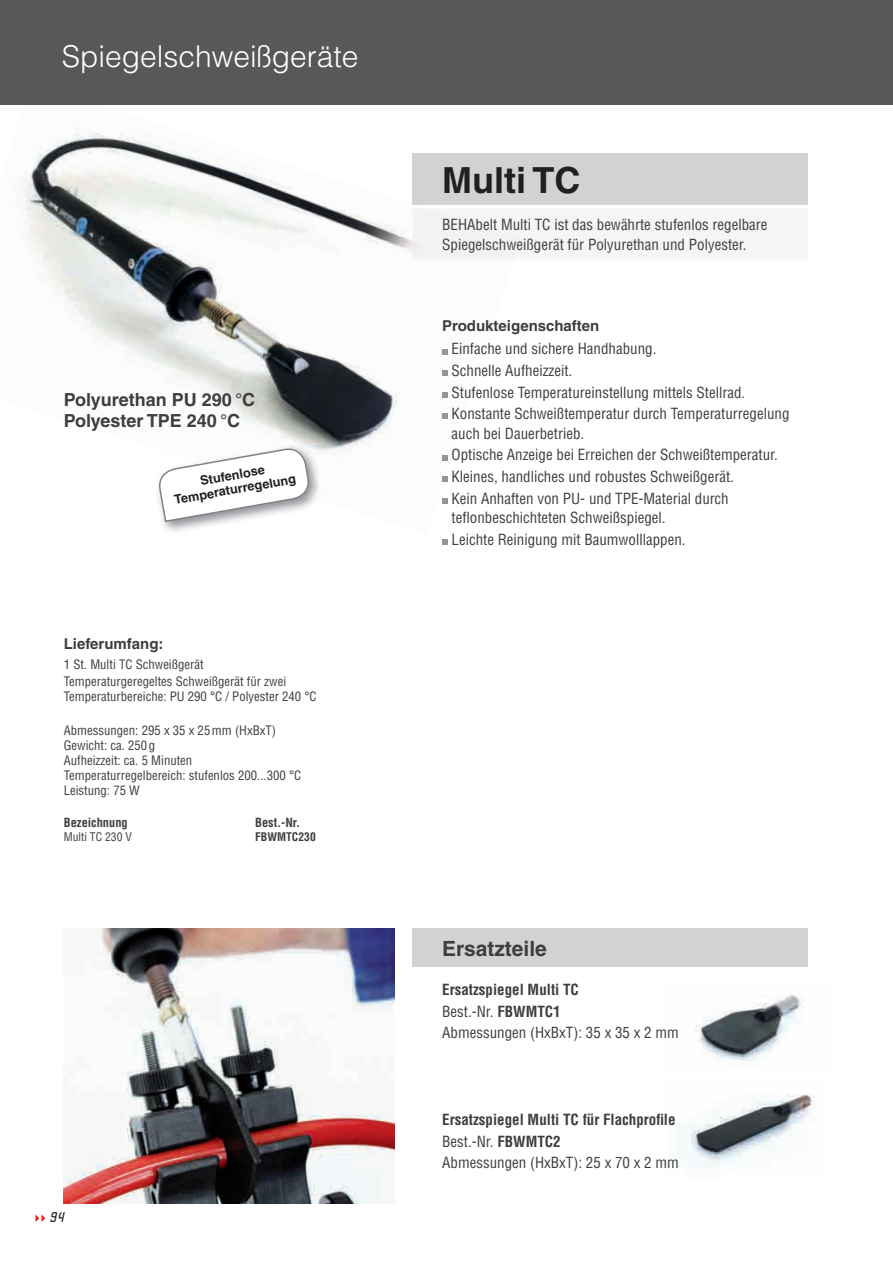
<style>
.page{position:relative;width:893px;height:1263px;background:#fff}
.page>*{position:absolute;margin:0;border:0;box-sizing:border-box;transform-origin:0 0}
.t1{font:700 36px "Helvetica LT";color:#231f20}
.t2{font:300 30px "Helvetica LT";color:#fff}
.t3{font:700 21px "Helvetica LT";color:#3e3e3f}
.t4{font:700 18px/21.6px "Helvetica LT";color:#3e3e3f}
.t5{font:condensed 15px/21.6px "Helvetica LT";color:#3e3e3f}
.t6{font:700 condensed 15px/21.6px "Helvetica LT";color:#3e3e3f}
.t7{font:700 15px "Helvetica LT";color:#3e3e3f}
.t8{font:italic 15px "Kaliber LT";color:#231f20}
.t9{font:condensed 12.75px/15px "Helvetica LT";color:#3e3e3f}
.t10{font:700 12.75px/14.2px "Helvetica LT";color:#231f20;text-align:center}
.t11{font:700 condensed 12.3px "Helvetica LT";color:#3e3e3f}
.t12{font:condensed 11.7px "Helvetica LT";color:#3e3e3f}
.t13{font:700 condensed 11.7px "Helvetica LT";color:#3e3e3f}
.s1{color:#ee1d23}
.s2{font-weight:700}
.s3{font-weight:400}
</style>
<div class="page">
<img style="left:0;top:104px;width:514px;height:400px">
<div style="left:0;top:0;width:893px;height:104px;background:#57585a"></div>
<img style="left:695px;top:995px;width:109px;height:66px">
<img style="left:690px;top:1094px;width:125px;height:73px">
<img style="left:64px;top:928px;width:331px;height:275px">
<div style="left:412px;top:153px;width:396px;height:51px;background:#d1d2d4"></div>
<div style="left:521px;top:209px;width:287px;height:50px;background:#f4f5f5"></div>
<div style="left:412px;top:208px;width:109px;height:51px;background:#f1f2f2"></div>
<svg style="left:442px;top:349px;width:6px;height:5px"></svg>
<svg style="left:442px;top:370px;width:6px;height:6px"></svg>
<svg style="left:442px;top:392px;width:6px;height:5px"></svg>
<svg style="left:442px;top:414px;width:6px;height:5px"></svg>
<svg style="left:442px;top:455px;width:6px;height:5px"></svg>
<svg style="left:442px;top:476px;width:6px;height:6px"></svg>
<svg style="left:442px;top:498px;width:6px;height:5px"></svg>
<svg style="left:442px;top:539px;width:6px;height:6px"></svg>
<div style="left:412px;top:928px;width:396px;height:39px;background:#d1d2d4"></div>
<img style="left:155px;top:462px;width:167px;height:69px">
<img style="left:201px;top:445px;width:121px;height:56px">
<img style="left:155px;top:445px;width:46px;height:17px">
<svg style="left:157px;top:446px;width:154px;height:77px"></svg>
<h2 class="t2" style="left:62px;top:38px;width:298px">Spiegelschweißgeräte</h2>
<p class="t4" style="left:64px;top:388px;width:193px">Polyurethan PU 290 °C<br>Polyester TPE 240 °C</p>
<p class="t10" style="left:171px;top:479px;width:125px;rotate:-10deg">Stufenlose<br>Temperaturregelung</p>
<p class="t7" style="left:64px;top:635px;width:101px">Lieferumfang:</p>
<p class="t9" style="left:64px;top:655px;width:224px;line-height:17.1px">1 St. Multi TC Schweißgerät<br>Temperaturgeregeltes Schweißgerät für zwei</p>
<p class="t9" style="left:64px;top:689px;width:254px">Temperaturbereiche: PU 290 °C / Polyester 240 °C</p>
<p class="t9" style="left:64px;top:723px;width:239px">Abmessungen: 295 x 35 x 25 mm (HxBxT)<br>Gewicht: ca. 250 g<br>Aufheizzeit: ca. 5 Minuten<br>Temperaturregelbereich: stufenlos 200...300 °C<br>Leistung: 75 W</p>
<p class="t11" style="left:64px;top:815px;width:65px">Bezeichnung</p>
<p class="t11" style="left:255px;top:815px;width:47px">Best.-Nr.</p>
<p class="t12" style="left:64px;top:829px;width:70px">Multi TC 230 V</p>
<p class="t13" style="left:255px;top:829px;width:62px">FBWMTC230</p>
<p class="t8" style="left:31px;top:1209px;width:34px"><span class="s1">✔✔</span>94</p>
<h1 class="t1" style="left:442px;top:158px;width:140px">Multi TC</h1>
<p class="t5" style="left:442px;top:215px;width:327px;line-height:19.5px">BEHAbelt Multi TC ist das bewährte stufenlos regelbare<br>Spiegelschweißgerät für Polyurethan und Polyester.</p>
<p class="t7" style="left:442px;top:316px;width:159px">Produkteigenschaften</p>
<p class="t5" style="left:451px;top:338px;width:340px">Einfache und sichere Handhabung.<br>Schnelle Aufheizzeit.<br>Stufenlose Temperatureinstellung mittels Stellrad.<br>Konstante Schweißtemperatur durch Temperaturregelung</p>
<p class="t5" style="left:451px;top:422px;width:328px">auch bei Dauerbetrieb.<br>Optische Anzeige bei Erreichen der Schweißtemperatur.<br>Kleines, handliches und robustes Schweißgerät.<br>Kein Anhaften von PU- und TPE-Material durch</p>
<p class="t5" style="left:451px;top:507px;width:236px">teflonbeschichteten Schweißspiegel.<br>Leichte Reinigung mit Baumwolllappen.</p>
<h3 class="t3" style="left:442px;top:935px;width:106px">Ersatzteile</h3>
<p class="t5" style="left:442px;top:979px;width:238px"><span class="s2">Ersatzspiegel Multi TC<br></span>Best.-Nr. <span class="s2">FBWMTC1<br></span>Abmessungen (HxBxT): 35 x 35 x 2 mm</p>
<p class="t6" style="left:442px;top:1108px;width:238px">Ersatzspiegel Multi TC für Flachprofile<br><span class="s3">Best.-Nr.</span> FBWMTC2<br><span class="s3">Abmessungen (HxBxT): 25 x 70 x 2 mm</span></p>
</div>
